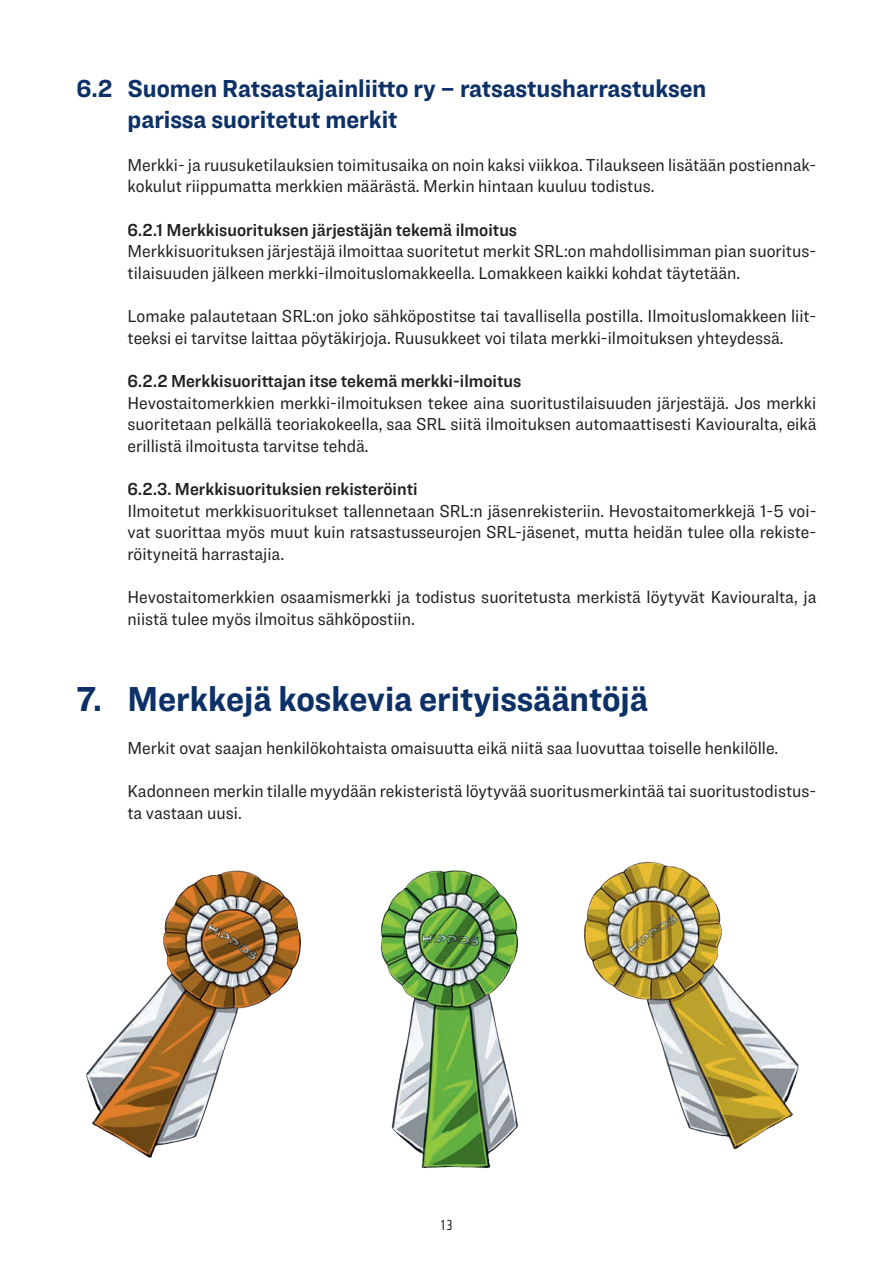
<style>
.page{position:relative;width:893px;height:1263px;background:#fff}
.page>*{position:absolute;margin:0;border:0;box-sizing:border-box;transform-origin:0 0}
.t1{font:700 36px "Ringside Narrow";color:#0d3166}
.t2{font:700 25.5px/30.6px "Ringside Narrow";color:#0d3166}
.t3{font:18px/21.6px "Ringside Narrow";color:#231f20}
.t4{font:18px "Ringside Narrow Semi";color:#231f20}
.t5{font:15px "Cholla Sans OT";color:#231f20}
</style>
<div class="page">
<img style="left:86px;top:861px;width:713px;height:308px">
<h2 class="t2" style="left:128px;top:72px;width:580px;text-indent:-51px">6.2 Suomen Ratsastajainliitto ry – ratsastusharrastuksen parissa suoritetut merkit</h2>
<p class="t3" style="left:128px;top:154px;width:690px">Merkki- ja ruusuketilauksien toimitusaika on noin kaksi viikkoa. Tilaukseen lisätään postiennak&shy;kokulut riippumatta merkkien määrästä. Merkin hintaan kuuluu todistus.</p>
<p class="t4" style="left:128px;top:217px;width:391px">6.2.1 Merkkisuorituksen järjestäjän tekemä ilmoitus</p>
<p class="t3" style="left:128px;top:240px;width:690px">Merkkisuorituksen järjestäjä ilmoittaa suoritetut merkit SRL:on mahdollisimman pian suoritus&shy;tilaisuuden jälkeen merkki-ilmoituslomakkeella. Lomakkeen kaikki kohdat täytetään.</p>
<p class="t3" style="left:128px;top:305px;width:690px">Lomake palautetaan SRL:on joko sähköpostitse tai tavallisella postilla. Ilmoituslomakkeen liit&shy;teeksi ei tarvitse laittaa pöytäkirjoja. Ruusukkeet voi tilata merkki-ilmoituksen yhteydessä.</p>
<p class="t4" style="left:128px;top:368px;width:395px">6.2.2 Merkkisuorittajan itse tekemä merkki-ilmoitus</p>
<p class="t3" style="left:128px;top:391px;width:690px;text-align:justify">Hevostaitomerkkien merkki-ilmoituksen tekee aina suoritustilaisuuden järjestäjä. Jos merkki suoritetaan pelkällä teoriakokeella, saa SRL siitä ilmoituksen automaattisesti Kaviouralta, eikä erillistä ilmoitusta tarvitse tehdä.</p>
<p class="t4" style="left:128px;top:476px;width:292px">6.2.3. Merkkisuorituksien rekisteröinti</p>
<p class="t3" style="left:128px;top:499px;width:690px;text-align:justify">Ilmoitetut merkkisuoritukset tallennetaan SRL:n jäsenrekisteriin. Hevostaitomerkkejä 1-5 voi&shy;vat suorittaa myös muut kuin ratsastusseurojen SRL-jäsenet, mutta heidän tulee olla rekiste&shy;röityneitä harrastajia.</p>
<p class="t3" style="left:128px;top:586px;width:690px">Hevostaitomerkkien osaamismerkki ja todistus suoritetusta merkistä löytyvät Kaviouralta, ja niistä tulee myös ilmoitus sähköpostiin.</p>
<h1 class="t1" style="left:77px;top:673px;width:573px">7. Merkkejä koskevia erityissääntöjä</h1>
<p class="t3" style="left:128px;top:737px;width:652px">Merkit ovat saajan henkilökohtaista omaisuutta eikä niitä saa luovuttaa toiselle henkilölle.</p>
<p class="t3" style="left:128px;top:780px;width:690px">Kadonneen merkin tilalle myydään rekisteristä löytyvää suoritusmerkintää tai suoritustodistus&shy;ta vastaan uusi.</p>
<p class="t5" style="left:440px;top:1217px;width:15px">13</p>
</div>
